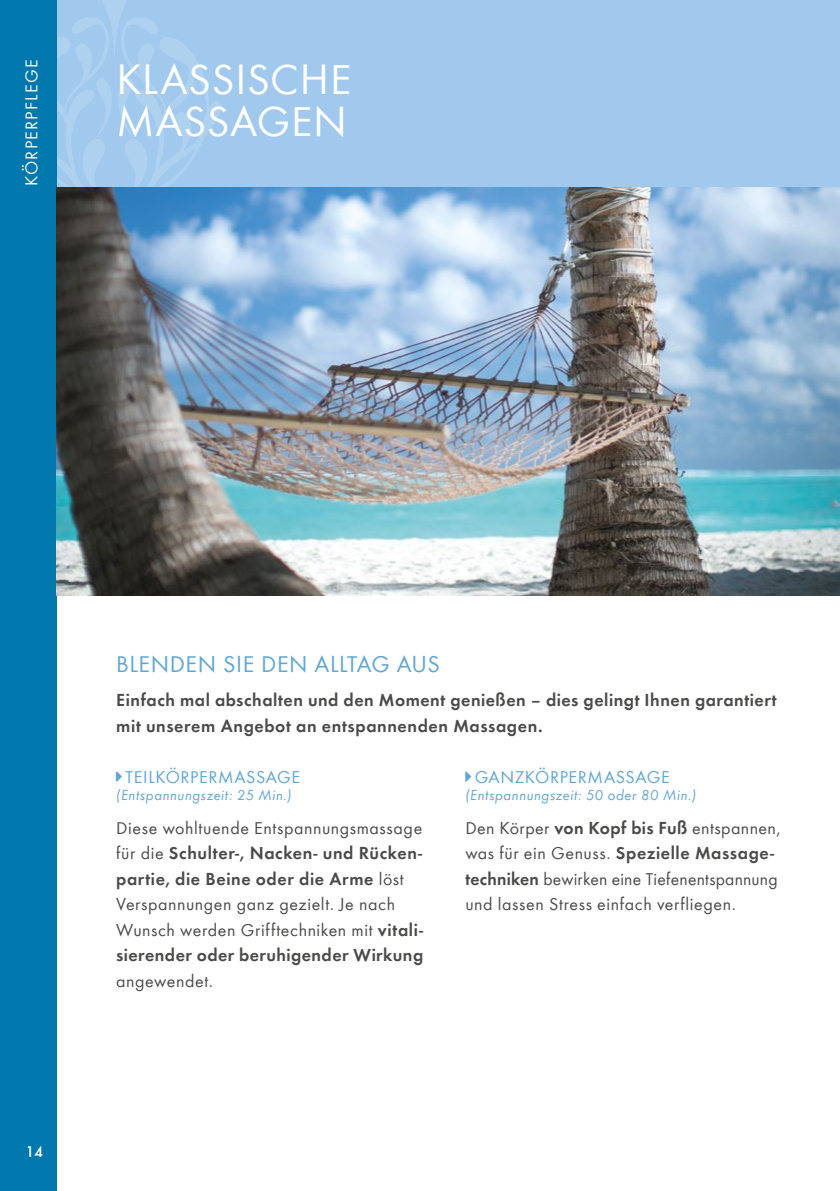
<style>
.page{position:relative;width:840px;height:1191px;background:#fff}
.page>*{position:absolute;margin:0;border:0;box-sizing:border-box;transform-origin:0 0}
.t1{font:44px/42.6px "Function";letter-spacing:.015em;color:#fff}
.t2{font:24px "Function";letter-spacing:.025em;color:#60a6d3}
.t3{font:18px/25.6px "Function Demi";letter-spacing:.03em;color:#4a4a49}
.t4{font:18px/25.6px "Function";letter-spacing:.03em;color:#4a4a49}
.t5{font:18px "Function";letter-spacing:.035em;color:#60a6d3}
.t6{font:18px "Function";letter-spacing:.075em;color:#fff}
.t7{font:500 16px "Function";color:#fff}
.t8{font:italic 15px "Function";letter-spacing:.035em;color:#60a6d3}
.s1{font-family:"Function"}
.s2{font-family:"Function Demi"}
</style>
<div class="page">
<div style="left:57px;top:0;width:782px;height:187px;background:#a0c9ed"></div>
<svg style="left:57px;top:0;width:164px;height:187px"></svg>
<hr style="left:839px;top:0;width:1px;height:187px;background:#a0c9ed">
<div style="left:0;top:0;width:57px;height:1191px;background:#0077ad"></div>
<img style="left:57px;top:187px;width:782px;height:408px">
<p class="t6" style="left:21px;top:186px;width:128px;rotate:-90deg">KÖRPERPFLEGE</p>
<h1 class="t1" style="left:116px;top:58px;width:236px">KLASSISCHE<br>MASSAGEN</h1>
<p class="t7" style="left:26px;top:1142px;width:19px">14</p>
<h2 class="t2" style="left:116px;top:650px;width:325px">BLENDEN SIE DEN ALLTAG AUS</h2>
<p class="t3" style="left:116px;top:687px;width:661px">Einfach mal abschalten und den Moment genießen – dies gelingt Ihnen garantiert mit unserem Angebot an entspannenden Massagen.</p>
<p class="t5" style="left:126px;top:766px;width:176px">TEILKÖRPERMASSAGE</p>
<p class="t8" style="left:116px;top:786px;width:177px">(Entspannungszeit: 25 Min.)</p>
<p class="t4" style="left:116px;top:815px;width:307px">Diese wohltuende Entspannungsmassage</p>
<p class="t3" style="left:116px;top:840px;width:307px"><span class="s1">für die</span> Schulter-, Nacken- und Rücken&shy;partie, die Beine oder die Arme <span class="s1">löst</span></p>
<p class="t4" style="left:116px;top:891px;width:308px">Verspannungen ganz gezielt. Je nach<br>Wunsch werden Grifftechniken mit <span class="s2">vitali-</span></p>
<p class="t3" style="left:116px;top:942px;width:308px">sierender oder beruhigender Wirkung</p>
<p class="t4" style="left:116px;top:968px;width:98px">angewendet.</p>
<p class="t5" style="left:474px;top:766px;width:196px">GANZKÖRPERMASSAGE</p>
<p class="t8" style="left:465px;top:786px;width:232px">(Entspannungszeit: 50 oder 80 Min.)</p>
<p class="t4" style="left:465px;top:815px;width:316px">Den Körper <span class="s2">von Kopf bis Fuß</span> entspannen,</p>
<p class="t3" style="left:465px;top:840px;width:310px"><span class="s1">was für ein Genuss.</span> Spezielle Massage-</p>
<p class="t4" style="left:465px;top:866px;width:313px"><span class="s2">techniken</span> bewirken eine Tiefenentspannung und lassen Stress einfach verfliegen.</p>
</div>
